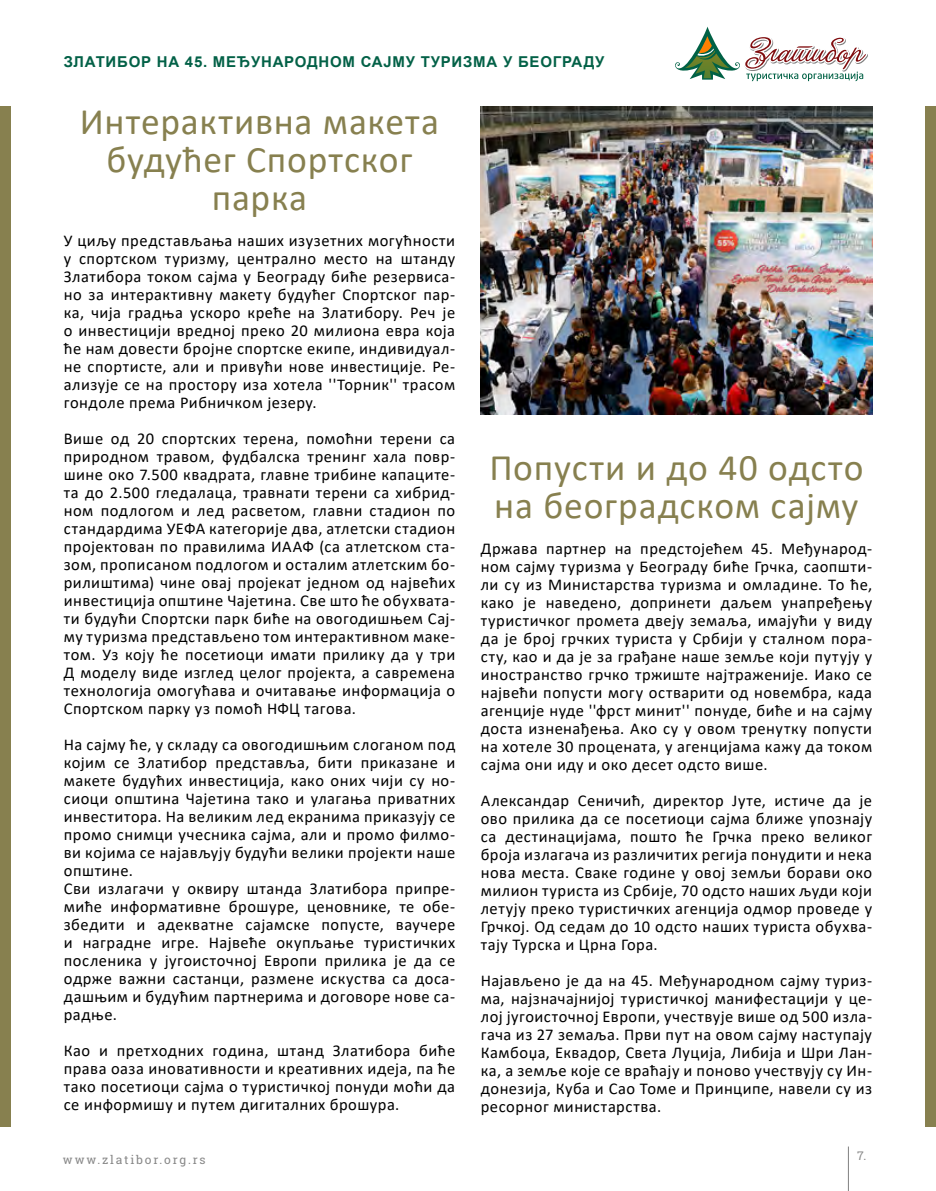
<style>
.page{position:relative;width:936px;height:1191px;background:#fff}
.page>*{position:absolute;margin:0;border:0;box-sizing:border-box;transform-origin:0 0}
.t1{font:37.5px/37.5px "Calibri";letter-spacing:.02em;color:#87804f;text-align:center}
.t2{font:16.5px/18px "Calibri";letter-spacing:.03em;color:#000;text-align:justify}
.t3{font:700 15px "Arial";letter-spacing:.05em;color:#036147}
.t4{font:12px "Roboto Slab";letter-spacing:.15em;color:#878787}
</style>
<div class="page">
<hr style="left:848px;top:1146px;width:1px;height:45px;background:#808080">
<div style="left:925px;top:106px;width:10px;height:1020px;background:#87804f"></div>
<svg style="left:675px;top:27px;width:193px;height:54px"></svg>
<div style="left:0;top:106px;width:10px;height:1020px;background:#87804f"></div>
<img style="left:480px;top:106px;width:392px;height:309px">
<p class="t3" style="left:64px;top:51px;width:542px">ЗЛАТИБОР НА 45. МЕЂУНАРОДНОМ САЈМУ ТУРИЗМА У БЕОГРАДУ</p>
<h1 class="t1" style="left:80px;top:102px;width:360px">Интерактивна макета будућег Спортског парка</h1>
<p class="t2" style="left:64px;top:231px;width:393px">У циљу представљања наших изузетних могућности у спортском туризму, централно место на штанду Златибора током сајма у Београду биће резервиса&shy;но за интерактивну макету будућег Спортског пар&shy;ка, чија градња ускоро креће на Златибору. Реч је о инвестицији вредној преко 20 милиона евра која ће нам довести бројне спортске екипе, индивидуал&shy;не спортисте, али и привући нове инвестиције. Ре&shy;ализује се на простору иза хотела ''Торник'' трасом гондоле према Рибничком језеру.</p>
<p class="t2" style="left:64px;top:429px;width:393px">Више од 20 спортских терена, помоћни терени са природном травом, фудбалска тренинг хала повр&shy;шине око 7.500 квадрата, главне трибине капаците&shy;та до 2.500 гледалаца, травнати терени са хибрид&shy;ном подлогом и лед расветом, главни стадион по стандардима УЕФА категорије два, атлетски стадион пројектован по правилима ИААФ (са атлетском ста&shy;зом, прописаном подлогом и осталим атлетским бо&shy;рилиштима) чине овај пројекат једном од највећих инвестиција општине Чајетина. Све што ће обухвата&shy;ти будући Спортски парк биће на овогодишњем Сај&shy;му туризма представљено том интерактивном маке&shy;том. Уз коју ће посетиоци имати прилику да у три Д моделу виде изглед целог пројекта, а савремена технологија омогућава и очитавање информација о Спортском парку уз помоћ НФЦ тагова.</p>
<p class="t2" style="left:64px;top:735px;width:393px;text-align:left">На сајму ће, у складу са овогодишњим слоганом под којим се Златибор представља, бити приказане и макете будућих инвестиција, како оних чији су но&shy;сиоци општина Чајетина тако и улагања приватних инвеститора. На великим лед екранима приказују се промо снимци учесника сајма, али и промо филмо&shy;ви којима се најављују будући велики пројекти наше општине.<br>Сви излагачи у оквиру штанда Златибора припре&shy;миће информативне брошуре, ценовнике, те обе&shy;збедити и адекватне сајамске попусте, ваучере и наградне игре. Највеће окупљање туристичких посленика у југоисточној Европи прилика је да се одрже важни састанци, размене искуства са доса&shy;дашњим и будућим партнерима и договоре нове са&shy;радње.</p>
<p class="t2" style="left:64px;top:1041px;width:393px">Као и претходних година, штанд Златибора биће права оаза иновативности и креативних идеја, па ће тако посетиоци сајма о туристичкој понуди моћи да се информишу и путем дигиталних брошура.</p>
<h1 class="t1" style="left:489px;top:448px;width:375px;text-align:left">Попусти и до 40 одсто на београдском сајму</h1>
<p class="t2" style="left:480px;top:539px;width:393px">Држава партнер на предстојећем 45. Међународ&shy;ном сајму туризма у Београду биће Грчка, саопшти&shy;ли су из Министарства туризма и омладине. То ће, како је наведено, допринети даљем унапређењу туристичког промета двеју земаља, имајући у виду да је број грчких туриста у Србији у сталном пора&shy;сту, као и да је за грађане наше земље који путују у иностранство грчко тржиште најтраженије. Иако се највећи попусти могу остварити од новембра, када агенције нуде ''фрст минит'' понуде, биће и на сајму доста изненађења. Ако су у овом тренутку попусти на хотеле 30 процената, у агенцијама кажу да током сајма они иду и око десет одсто више.</p>
<p class="t2" style="left:480px;top:791px;width:393px">Александар Сеничић, директор Јуте, истиче да је ово прилика да се посетиоци сајма ближе упознају са дестинацијама, пошто ће Грчка преко великог броја излагача из различитих регија понудити и нека нова места. Сваке године у овој земљи борави око милион туриста из Србије, 70 одсто наших људи који летују преко туристичких агенција одмор проведе у Грчкој. Од седам до 10 одсто наших туриста обухва&shy;тају Турска и Црна Гора.</p>
<p class="t2" style="left:480px;top:971px;width:393px">Најављено је да на 45. Међународном сајму туриз&shy;ма, најзначајнијој туристичкој манифестацији у це&shy;лој југоисточној Европи, учествује више од 500 изла&shy;гача из 27 земаља. Први пут на овом сајму наступају Камбоџа, Еквадор, Света Луција, Либија и Шри Лан&shy;ка, а земље које се враћају и поново учествују су Ин&shy;донезија, Куба и Сао Томе и Принципе, навели су из ресорног министарства.</p>
<p class="t4" style="left:63px;top:1151px;width:144px">www.zlatibor.org.rs</p>
<p class="t4" style="left:857px;top:1147px;width:10px">7.</p>
</div>
